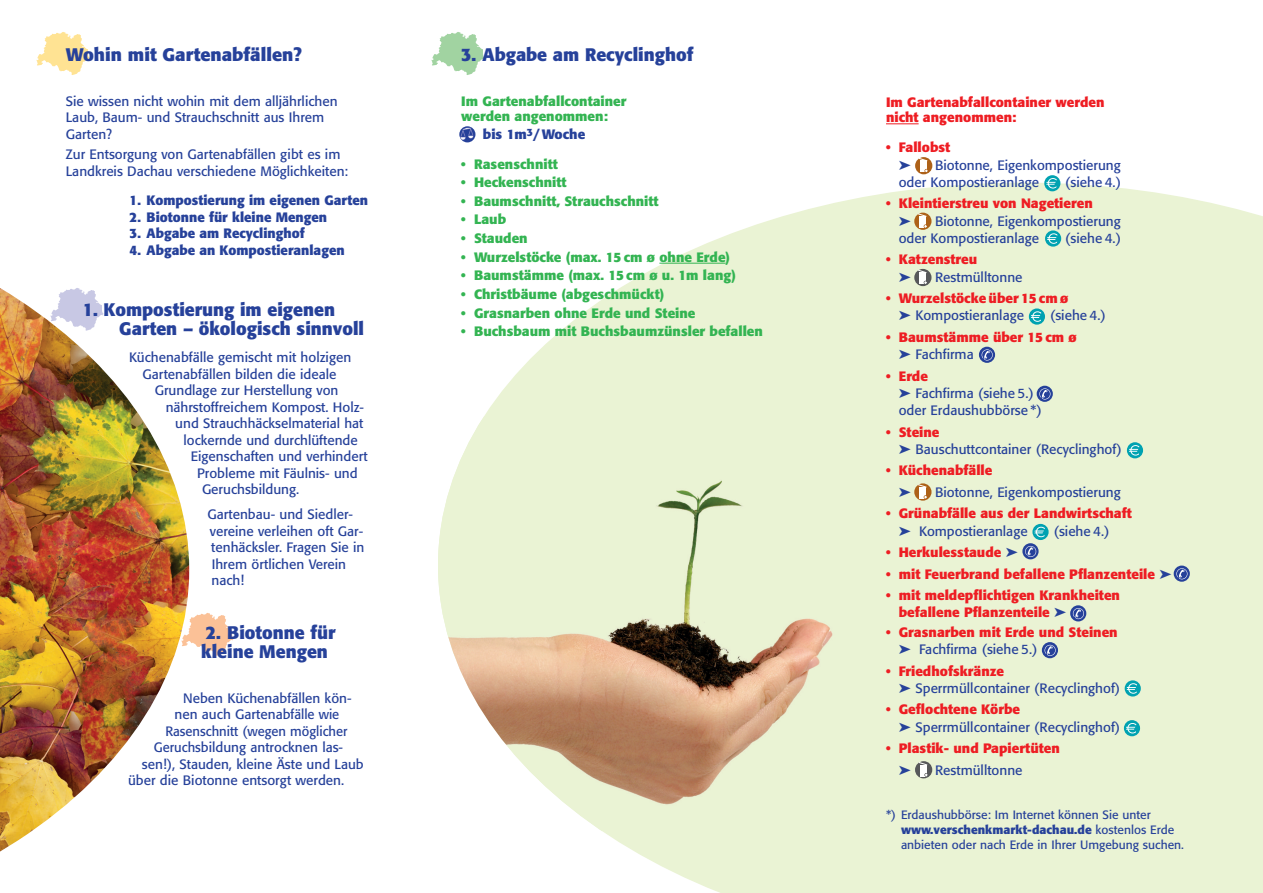
<style>
.page{position:relative;width:1263px;height:893px;background:#fff}
.page>*{position:absolute;margin:0;border:0;box-sizing:border-box;transform-origin:0 0}
.t1{font:700 18px/19.5px "Formata";color:#26419a}
.t2{font:13.5px/16.5px "Formata";color:#26419a}
.t3{font:700 13.5px/15px "Formata";color:#ee1d23}
.t4{font:700 13.5px/15px "Formata";color:#33b452}
.t5{font:700 13.5px "Formata";color:#26419a}
.t6{font:13.5px "Formata";color:#26419a;scale:.96 1}
.t7{font:12px/15px "Formata";color:#26419a}
.s1{font-weight:700}
</style>
<div class="page">
<img style="left:37px;top:32px;width:53px;height:43px">
<svg style="left:484px;top:183px;width:779px;height:710px;background:#ecf4d9"></svg>
<img style="left:438px;top:416px;width:454px;height:414px">
<hr style="left:886px;top:123px;width:33px;height:1px;background:#ee1d23">
<img style="left:431px;top:32px;width:53px;height:43px">
<hr style="left:659px;top:263px;width:67px;height:1px;background:#33b452">
<img style="left:189px;top:613px;width:45px;height:43px">
<img style="left:0;top:288px;width:189px;height:564px">
<img style="left:459px;top:126px;width:16px;height:16px;border-radius:50%">
<svg style="left:1044px;top:175px;width:16px;height:16px"></svg>
<svg style="left:1046px;top:178px;width:11px;height:11px"></svg>
<svg style="left:1045px;top:230px;width:16px;height:17px"></svg>
<svg style="left:1047px;top:233px;width:10px;height:11px"></svg>
<svg style="left:1029px;top:308px;width:16px;height:17px"></svg>
<svg style="left:1031px;top:311px;width:10px;height:11px"></svg>
<svg style="left:1127px;top:442px;width:16px;height:16px"></svg>
<svg style="left:1129px;top:445px;width:10px;height:11px"></svg>
<svg style="left:1032px;top:524px;width:16px;height:16px"></svg>
<svg style="left:1034px;top:527px;width:11px;height:10px"></svg>
<svg style="left:1125px;top:680px;width:16px;height:16px"></svg>
<svg style="left:1126px;top:683px;width:11px;height:11px"></svg>
<svg style="left:1124px;top:720px;width:16px;height:16px"></svg>
<svg style="left:1126px;top:723px;width:10px;height:10px"></svg>
<svg style="left:979px;top:347px;width:16px;height:16px"></svg>
<svg style="left:981px;top:349px;width:12px;height:11px"></svg>
<svg style="left:1037px;top:386px;width:16px;height:16px"></svg>
<svg style="left:1039px;top:388px;width:11px;height:11px"></svg>
<svg style="left:1022px;top:543px;width:16px;height:16px"></svg>
<svg style="left:1025px;top:546px;width:11px;height:11px"></svg>
<svg style="left:1174px;top:566px;width:16px;height:16px"></svg>
<svg style="left:1070px;top:605px;width:16px;height:16px"></svg>
<svg style="left:1073px;top:608px;width:11px;height:11px"></svg>
<svg style="left:1042px;top:642px;width:16px;height:16px"></svg>
<svg style="left:1044px;top:645px;width:12px;height:11px"></svg>
<div style="left:915px;top:157px;width:17px;height:17px;background:#ad6118;border-radius:50%"></div>
<div style="left:920px;top:161px;width:7px;height:11px;background:#fff"></div>
<svg style="left:918px;top:157px;width:10px;height:5px"></svg>
<svg style="left:914px;top:213px;width:17px;height:17px"></svg>
<div style="left:920px;top:216px;width:6px;height:12px;background:#fff"></div>
<svg style="left:917px;top:213px;width:11px;height:5px"></svg>
<svg style="left:914px;top:483px;width:17px;height:18px"></svg>
<div style="left:920px;top:487px;width:6px;height:11px;background:#fff"></div>
<svg style="left:917px;top:483px;width:11px;height:5px"></svg>
<svg style="left:914px;top:269px;width:17px;height:17px"></svg>
<div style="left:920px;top:273px;width:6px;height:11px;background:#fff"></div>
<svg style="left:917px;top:269px;width:11px;height:5px"></svg>
<div style="left:915px;top:761px;width:17px;height:17px;background:#57585a;border-radius:50%"></div>
<div style="left:920px;top:765px;width:7px;height:11px;background:#fff"></div>
<svg style="left:917px;top:761px;width:11px;height:4px"></svg>
<svg style="left:899px;top:216px;width:12px;height:10px"></svg>
<svg style="left:899px;top:272px;width:12px;height:10px"></svg>
<svg style="left:899px;top:311px;width:12px;height:9px"></svg>
<svg style="left:899px;top:350px;width:12px;height:9px"></svg>
<svg style="left:899px;top:389px;width:12px;height:9px"></svg>
<svg style="left:899px;top:445px;width:12px;height:9px"></svg>
<svg style="left:899px;top:488px;width:12px;height:9px"></svg>
<svg style="left:899px;top:526px;width:12px;height:10px"></svg>
<svg style="left:1006px;top:548px;width:12px;height:9px"></svg>
<svg style="left:1160px;top:568px;width:27px;height:11px"></svg>
<svg style="left:1055px;top:608px;width:11px;height:9px"></svg>
<svg style="left:899px;top:645px;width:12px;height:9px"></svg>
<svg style="left:899px;top:683px;width:12px;height:10px"></svg>
<svg style="left:899px;top:722px;width:12px;height:9px"></svg>
<svg style="left:899px;top:765px;width:12px;height:9px"></svg>
<h1 class="t1" style="left:66px;top:47px;width:237px">Wohin mit Gartenabfällen?</h1>
<p class="t2" style="left:66px;top:94px;width:273px">Sie wissen nicht wohin mit dem alljährlichen<br>Laub, Baum- und Strauchschnitt aus Ihrem<br>Garten?</p>
<p class="t2" style="left:66px;top:148px;width:284px">Zur Entsorgung von Gartenabfällen gibt es im<br>Landkreis Dachau verschiedene Möglichkeiten:</p>
<p class="t5" style="left:130px;top:195px;width:240px">1. Kompostierung im eigenen Garten</p>
<p class="t5" style="left:130px;top:211px;width:199px">2. Biotonne für kleine Mengen</p>
<p class="t5" style="left:130px;top:228px;width:177px">3. Abgabe am Recyclinghof</p>
<p class="t5" style="left:130px;top:244px;width:217px">4. Abgabe an Kompostieranlagen</p>
<h1 class="t1" style="left:119px;top:301px;width:246px;text-indent:-36px">1. Kompostierung im eigenen<br>Garten – ökologisch sinnvoll</h1>
<p class="t2" style="left:129px;top:350px;width:224px;text-align:center">Küchenabfälle gemischt mit holzigen<br>Gartenabfällen bilden die ideale</p>
<p class="t2" style="left:155px;top:383px;width:185px">Grundlage zur Herstellung von</p>
<p class="t2" style="left:166px;top:400px;width:200px">nährstoffreichem Kompost. Holz-</p>
<p class="t2" style="left:175px;top:416px;width:190px">und Strauchhäckselmaterial hat</p>
<p class="t2" style="left:184px;top:433px;width:176px">lockernde und durchlüftende</p>
<p class="t2" style="left:191px;top:449px;width:178px">Eigenschaften und verhindert</p>
<p class="t2" style="left:197px;top:466px;width:162px">Probleme mit Fäulnis- und</p>
<p class="t2" style="left:202px;top:482px;width:99px">Geruchsbildung.</p>
<p class="t2" style="left:207px;top:507px;width:158px">Gartenbau- und Siedler&shy;vereine verleihen oft Gar&shy;tenhäcksler. Fragen Sie in<br>Ihrem örtlichen Verein nach!</p>
<h1 class="t1" style="left:201px;top:624px;width:136px">2. Biotonne für kleine Mengen</h1>
<p class="t2" style="left:183px;top:691px;width:170px">Neben Küchenabfällen kön-</p>
<p class="t2" style="left:175px;top:707px;width:166px">nen auch Gartenabfälle wie</p>
<p class="t6" style="left:165px;top:725px;width:191px">Rasenschnitt (wegen möglicher</p>
<p class="t6" style="left:154px;top:742px;width:199px">Geruchsbildung antrocknen las-</p>
<p class="t2" style="left:142px;top:757px;width:223px">sen!), Stauden, kleine Äste und Laub</p>
<p class="t2" style="left:128px;top:773px;width:218px">über die Biotonne entsorgt werden.</p>
<h1 class="t1" style="left:461px;top:47px;width:234px">3. Abgabe am Recyclinghof</h1>
<p class="t4" style="left:461px;top:95px;width:167px">Im Gartenabfallcontainer werden angenommen:</p>
<p class="t5" style="left:483px;top:129px;width:104px">bis 1m<sup>3</sup>/Woche</p>
<p class="t4" style="left:461px;top:157px;width:98px">• Rasenschnitt</p>
<p class="t4" style="left:461px;top:176px;width:107px">• Heckenschnitt</p>
<p class="t4" style="left:461px;top:195px;width:199px">• Baumschnitt, Strauchschnitt</p>
<p class="t4" style="left:461px;top:213px;width:46px">• Laub</p>
<p class="t4" style="left:461px;top:232px;width:68px">• Stauden</p>
<p class="t4" style="left:461px;top:251px;width:270px">• Wurzelstöcke (max. 15 cm ø ohne Erde)</p>
<p class="t4" style="left:461px;top:269px;width:276px">• Baumstämme (max. 15 cm ø u. 1m lang)</p>
<p class="t4" style="left:461px;top:288px;width:204px">• Christbäume (abgeschmückt)</p>
<p class="t4" style="left:461px;top:306px;width:236px">• Grasnarben ohne Erde und Steine</p>
<p class="t4" style="left:461px;top:325px;width:303px">• Buchsbaum mit Buchsbaumzünsler befallen</p>
<p class="t3" style="left:886px;top:96px;width:220px">Im Gartenabfallcontainer werden nicht angenommen:</p>
<p class="t3" style="left:886px;top:141px;width:66px">• Fallobst</p>
<p class="t2" style="left:899px;top:157px;width:223px;line-height:17.2px;text-indent:36px">Biotonne, Eigenkompostierung oder Kompostieranlage</p>
<p class="t2" style="left:1065px;top:175px;width:57px">(siehe 4.)</p>
<p class="t3" style="left:886px;top:197px;width:208px">• Kleintierstreu von Nagetieren</p>
<p class="t2" style="left:899px;top:213px;width:223px;line-height:17.2px;text-indent:36px">Biotonne, Eigenkompostierung oder Kompostieranlage</p>
<p class="t2" style="left:1065px;top:231px;width:57px">(siehe 4.)</p>
<p class="t3" style="left:886px;top:253px;width:93px">• Katzenstreu</p>
<p class="t2" style="left:935px;top:270px;width:89px">Restmülltonne</p>
<p class="t3" style="left:886px;top:292px;width:184px">• Wurzelstöcke über 15 cm ø</p>
<p class="t2" style="left:915px;top:308px;width:110px">Kompostieranlage</p>
<p class="t2" style="left:1050px;top:308px;width:57px">(siehe 4.)</p>
<p class="t3" style="left:886px;top:331px;width:192px">• Baumstämme über 15 cm ø</p>
<p class="t2" style="left:915px;top:347px;width:60px">Fachfirma</p>
<p class="t3" style="left:886px;top:369px;width:43px">• Erde</p>
<p class="t2" style="left:899px;top:386px;width:144px;line-height:17.2px;text-indent:17px">Fachfirma (siehe 5.) oder Erdaushubbörse *)</p>
<p class="t3" style="left:886px;top:425px;width:55px">• Steine</p>
<p class="t2" style="left:915px;top:442px;width:208px">Bauschuttcontainer (Recyclinghof)</p>
<p class="t3" style="left:886px;top:464px;width:108px">• Küchenabfälle</p>
<p class="t2" style="left:935px;top:485px;width:187px">Biotonne, Eigenkompostierung</p>
<p class="t3" style="left:886px;top:507px;width:247px">• Grünabfälle aus der Landwirtschaft</p>
<p class="t2" style="left:919px;top:524px;width:110px">Kompostieranlage</p>
<p class="t2" style="left:1054px;top:524px;width:57px">(siehe 4.)</p>
<p class="t3" style="left:886px;top:546px;width:117px">• Herkulesstaude</p>
<p class="t3" style="left:886px;top:567px;width:271px">• mit Feuerbrand befallene Pflanzenteile</p>
<p class="t3" style="left:899px;top:588px;width:223px;line-height:17.2px;text-indent:-13px">• mit meldepflichtigen Krankheiten befallene Pflanzenteile</p>
<p class="t3" style="left:886px;top:626px;width:233px">• Grasnarben mit Erde und Steinen</p>
<p class="t2" style="left:919px;top:642px;width:120px">Fachfirma (siehe 5.)</p>
<p class="t3" style="left:886px;top:664px;width:120px">• Friedhofskränze</p>
<p class="t2" style="left:915px;top:681px;width:206px">Sperrmüllcontainer (Recyclinghof)</p>
<p class="t3" style="left:886px;top:703px;width:136px">• Geflochtene Körbe</p>
<p class="t2" style="left:915px;top:720px;width:206px">Sperrmüllcontainer (Recyclinghof)</p>
<p class="t3" style="left:886px;top:742px;width:175px">• Plastik- und Papiertüten</p>
<p class="t2" style="left:935px;top:763px;width:89px">Restmülltonne</p>
<p class="t7" style="left:901px;top:809px;width:284px;text-indent:-15px">*) Erdaushubbörse: Im Internet können Sie unter <span class="s1">www.verschenkmarkt-dachau.de</span> kostenlos Erde anbieten oder nach Erde in Ihrer Umgebung suchen.</p>
</div>
